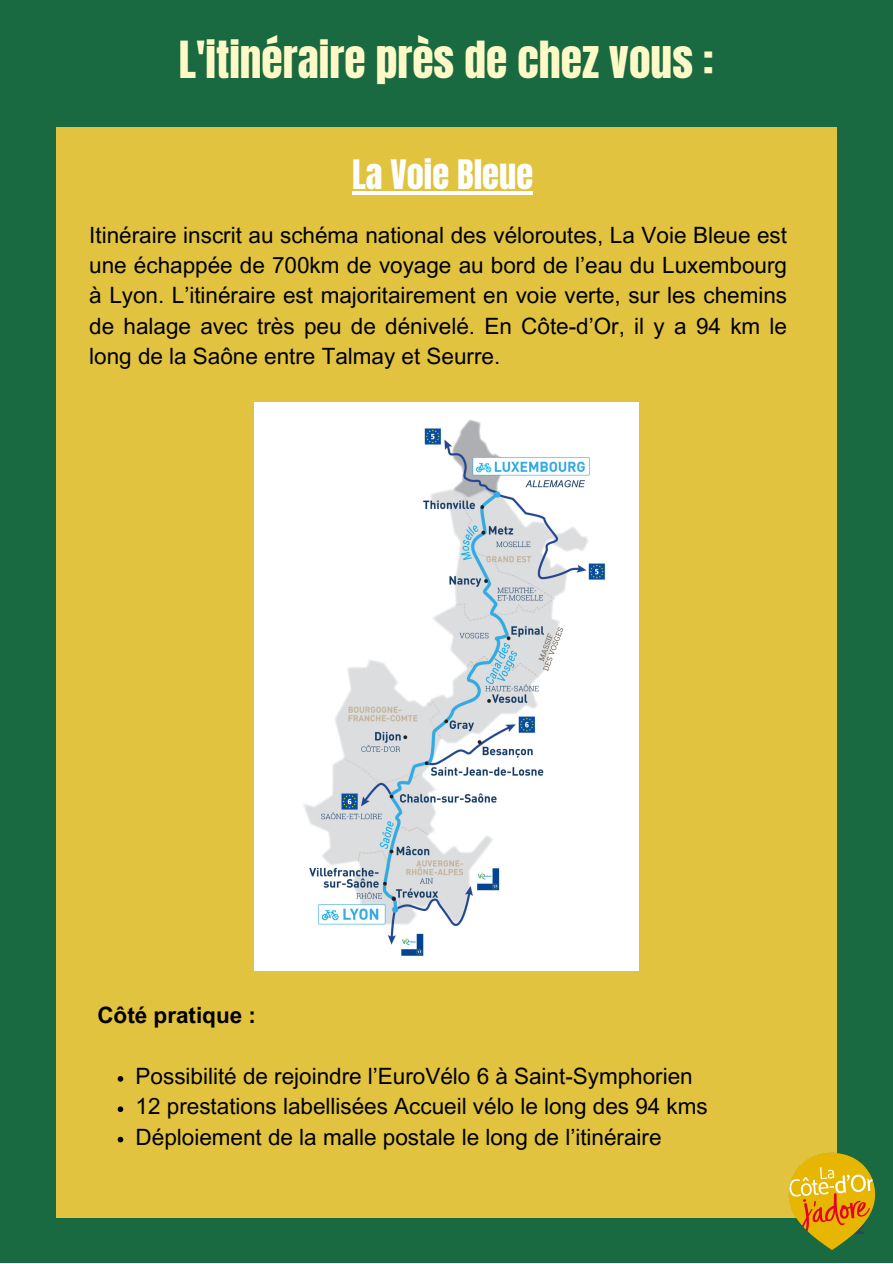
<style>
.page{position:relative;width:893px;height:1264px;background:#fff}
.page>*{position:absolute;margin:0;border:0;box-sizing:border-box;transform-origin:0 0}
.t1{font:43.5px "Anton";color:#fff9c7}
.t2{font:34.5px "Anton";color:#feffff}
.t3{font:22.5px/30.3px "Arial MT Pro";color:#000;text-align:justify}
.t4{font:700 22.5px "Arial MT Pro";color:#000}
.t5{font:18px "Anton";color:#2f415e}
</style>
<div class="page">
<div style="left:0;top:0;width:892px;height:1262px;background:#196a41"></div>
<div style="left:56px;top:127px;width:780px;height:1091px;background:#e1c340"></div>
<img style="left:254px;top:402px;width:384px;height:568px">
<hr style="left:352px;top:191px;width:181px;height:3px;background:#feffff">
<svg style="left:118px;top:1076px;width:5px;height:5px"></svg>
<svg style="left:118px;top:1106px;width:5px;height:6px"></svg>
<svg style="left:118px;top:1136px;width:5px;height:6px"></svg>
<img style="left:788px;top:1151px;width:87px;height:99px">
<p class="t1" style="left:179px;top:29px;width:536px">L'itinéraire près de chez vous :</p>
<p class="t2" style="left:352px;top:149px;width:182px">La Voie Bleue</p>
<p class="t3" style="left:89px;top:222px;width:699px">Itinéraire inscrit au schéma national des véloroutes, La Voie Bleue est une échappée de 700km de voyage au bord de l’eau du Luxembourg à Lyon. L’itinéraire est majoritairement en voie verte, sur les chemins de halage avec très peu de dénivelé. En Côte-d’Or, il y a 94 km le long de la Saône entre Talmay et Seurre.</p>
<p class="t4" style="left:97px;top:1006px;width:160px">Côté pratique :</p>
<p class="t3" style="left:136px;top:1063px;width:558px">Possibilité de rejoindre l’EuroVélo 6 à Saint-Symphorien</p>
<p class="t3" style="left:136px;top:1094px;width:573px">12 prestations labellisées Accueil vélo le long des 94 kms</p>
<p class="t3" style="left:136px;top:1124px;width:527px">Déploiement de la malle postale le long de l’itinéraire</p>
<p class="t5" style="left:855px;top:1213px;width:10px">2</p>
</div>
